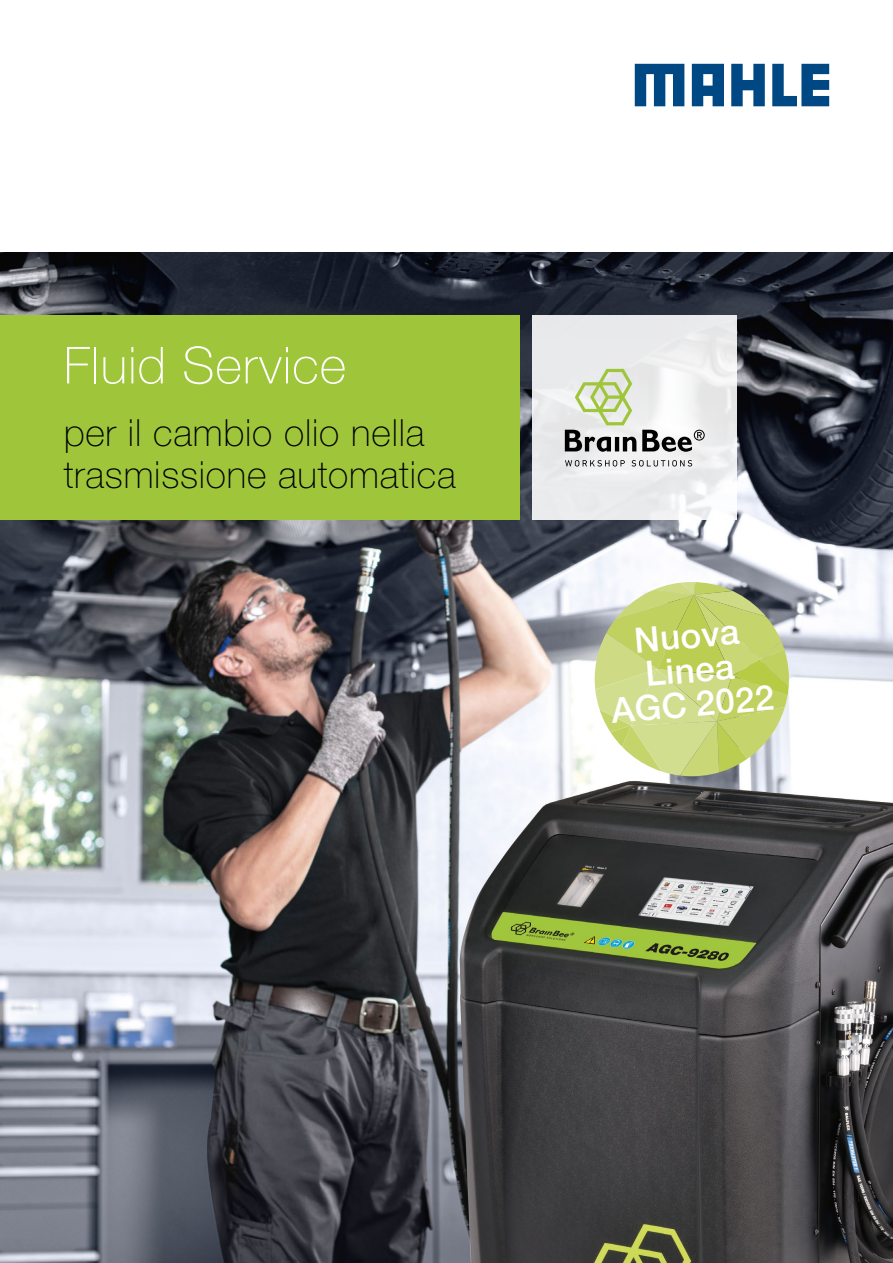
<style>
.page{position:relative;width:893px;height:1263px;background:#fff}
.page>*{position:absolute;margin:0;border:0;box-sizing:border-box;transform-origin:0 0}
.t1{font:100 51px "Helvetica Neue LT Pro";letter-spacing:.02em;color:#fff}
.t2{font:100 37.5px/42px "Helvetica Neue LT Pro";letter-spacing:.02em;color:#000}
.t3{font:500 34.95px/34.2px "Helvetica Neue LT Pro";color:#fff;text-align:center}
</style>
<div class="page">
<img style="left:0;top:252px;width:893px;height:1011px">
<div style="left:0;top:315px;width:520px;height:205px;background:#9fc63b"></div>
<svg style="left:532px;top:315px;width:205px;height:205px;fill:#eaebec"></svg>
<svg style="left:565px;top:369px;width:71px;height:83px"></svg>
<svg style="left:565px;top:460px;width:60px;height:6px"></svg>
<svg style="left:632px;top:460px;width:60px;height:6px"></svg>
<svg style="left:642px;top:430px;width:63px;height:22px"></svg>
<svg style="left:595px;top:582px;width:194px;height:194px"></svg>
<svg style="left:635px;top:64px;width:49px;height:42px"></svg>
<svg style="left:731px;top:64px;width:34px;height:42px"></svg>
<svg style="left:772px;top:64px;width:57px;height:42px"></svg>
<svg style="left:692px;top:64px;width:32px;height:42px"></svg>
<h1 class="t1" style="left:64px;top:335px;width:284px">Fluid Service</h1>
<p class="t2" style="left:64px;top:412px;width:393px">per il cambio olio nella trasmissione automatica</p>
<p class="t3" style="left:604px;top:625px;width:165px;rotate:-5deg">Nuova<br>Linea<br>AGC 2022</p>
</div>
